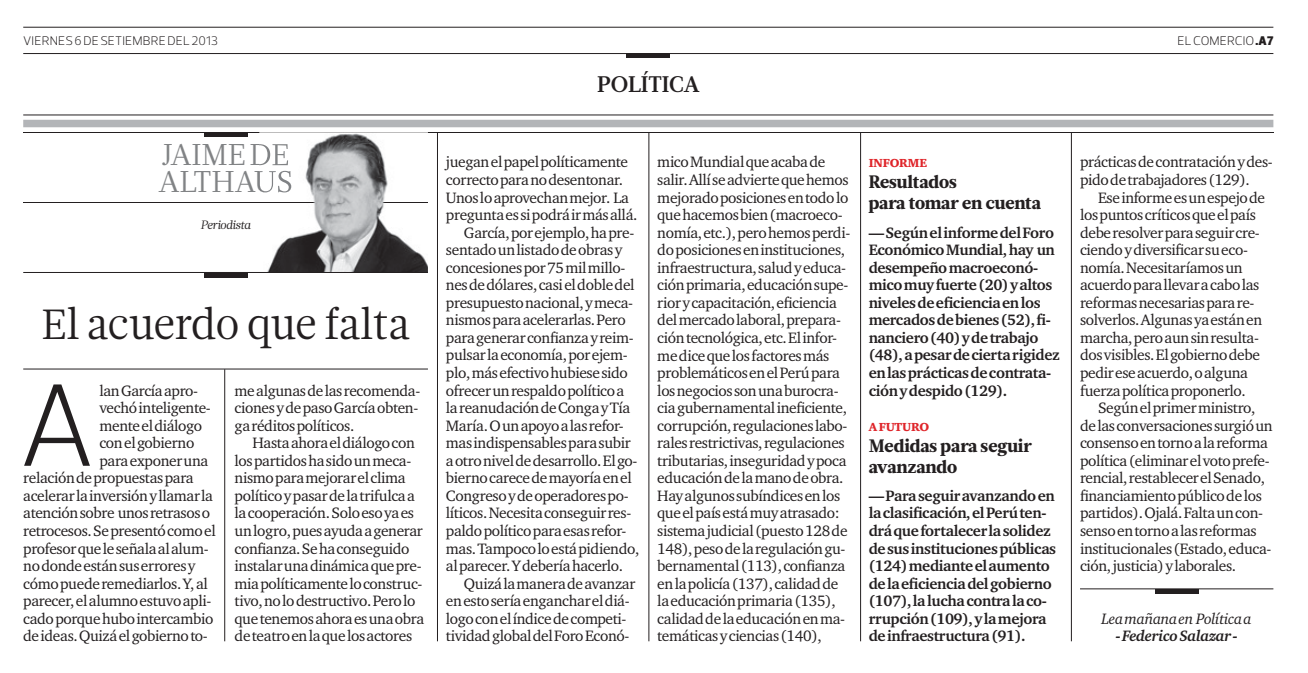
<style>
.page{position:relative;width:1308px;height:673px;background:#fff}
.page>*{position:absolute;margin:0;border:0;box-sizing:border-box;transform-origin:0 0}
.t1{font:300 118.65px "Prelo";color:#231f20}
.t2{font:42px "Glosa Headline";color:#231f20}
.t3{font:30px/27px "Glosa";letter-spacing:-.005em;color:#818385}
.t4{font:700 22.5px "Glosa";letter-spacing:-.005em;color:#231f20}
.t5{font:900 18px/21px "Glosa";color:#231f20}
.t6{font:15.45px/17.5px "Charter ITC Pro";letter-spacing:-.02em;color:#231f20}
.t7{font:700 15.45px/17.5px "Charter ITC Pro";letter-spacing:-.025em;color:#231f20}
.t8{font:italic 15.45px "Charter ITC Pro";letter-spacing:-.02em;color:#231f20}
.t9{font:italic 700 15.45px "Charter ITC Pro";letter-spacing:-.02em;color:#231f20}
.t10{font:300 12.75px "Prelo";letter-spacing:.015em;color:#231f20}
.t11{font:900 12px "Charter ITC Pro";letter-spacing:-.01em;color:#df252a}
.t12{font:italic 12px "Glosa";letter-spacing:-.015em;color:#231f20}
.s1{font-weight:900}
</style>
<div class="page">
<hr style="left:23px;top:27px;width:1250px;height:1px;background:#231f20">
<hr style="left:23px;top:53px;width:1250px;height:1px;background:#231f20">
<div style="left:626px;top:53px;width:44px;height:5px;background:#231f20"></div>
<hr style="left:23px;top:115px;width:1250px;height:1px;background:#231f20">
<hr style="left:23px;top:132px;width:1250px;height:1px;background:#231f20">
<div style="left:23px;top:120px;width:1250px;height:7px;background:#b3b5b8"></div>
<hr style="left:23px;top:202px;width:405px;height:1px;background:#231f20">
<img style="left:259px;top:132px;width:169px;height:140px">
<img style="left:259px;top:202px;width:169px;height:1px">
<img style="left:288px;top:144px;width:1px;height:21px">
<img style="left:259px;top:144px;width:29px;height:21px">
<img style="left:291px;top:171px;width:2px;height:21px">
<img style="left:259px;top:171px;width:32px;height:21px">
<div style="left:204px;top:132px;width:44px;height:5px;background:#231f20"></div>
<hr style="left:204px;top:273px;width:44px;height:4px;background:#231f20">
<hr style="left:23px;top:272px;width:405px;height:1px;background:#231f20">
<hr style="left:23px;top:369px;width:405px;height:1px;background:#231f20">
<hr style="left:224px;top:369px;width:1px;height:272px;background:#231f20">
<hr style="left:437px;top:132px;width:1px;height:509px;background:#231f20">
<hr style="left:649px;top:132px;width:1px;height:509px;background:#231f20">
<hr style="left:860px;top:132px;width:1px;height:509px;background:#231f20">
<hr style="left:1071px;top:132px;width:1px;height:509px;background:#231f20">
<hr style="left:1080px;top:589px;width:193px;height:1px;background:#231f20">
<hr style="left:1155px;top:589px;width:44px;height:4px;background:#231f20">
<p class="t10" style="left:23px;top:33px;width:196px">VIERNES 6 DE SETIEMBRE DEL 2013</p>
<h3 class="t3" style="left:159px;top:141px;width:136px">JAIME DE<br>ALTHAUS</h3>
<p class="t12" style="left:201px;top:218px;width:51px">Periodista</p>
<h2 class="t2" style="left:41px;top:300px;width:370px">El acuerdo que falta</h2>
<h1 class="t1" style="left:18px;top:355px;width:79px">A</h1>
<p class="t6" style="left:99px;top:383px;width:100px">lan García apro-</p>
<p class="t6" style="left:99px;top:400px;width:113px">vechó inteligente-</p>
<p class="t6" style="left:99px;top:418px;width:104px">mente el diálogo</p>
<p class="t6" style="left:99px;top:436px;width:96px">con el gobierno</p>
<p class="t6" style="left:99px;top:453px;width:110px">para exponer una</p>
<p class="t6" style="left:23px;top:471px;width:172px">relación de propuestas para</p>
<p class="t6" style="left:23px;top:488px;width:191px">acelerar la inversión y llamar la</p>
<p class="t6" style="left:23px;top:506px;width:188px">atención sobre unos retrasos o</p>
<p class="t6" style="left:23px;top:523px;width:194px">retrocesos. Se presentó como el</p>
<p class="t6" style="left:23px;top:541px;width:187px">profesor que le señala al alum-</p>
<p class="t6" style="left:23px;top:558px;width:174px">no donde están sus errores y</p>
<p class="t6" style="left:23px;top:576px;width:186px">cómo puede remediarlos. Y, al</p>
<p class="t6" style="left:23px;top:593px;width:190px">parecer, el alumno estuvo apli-</p>
<p class="t6" style="left:23px;top:611px;width:192px">cado porque hubo intercambio</p>
<p class="t6" style="left:23px;top:629px;width:186px">de ideas. Quizá el gobierno to-</p>
<p class="t6" style="left:235px;top:383px;width:187px">me algunas de las recomenda&shy;ciones y de paso García obten&shy;ga réditos políticos.</p>
<p class="t6" style="left:235px;top:436px;width:191px;text-indent:18px">Hasta ahora el diálogo con los partidos ha sido un meca&shy;nismo para mejorar el clima político y pasar de la trifulca a la cooperación. Solo eso ya es un logro, pues ayuda a generar confianza. Se ha conseguido instalar una dinámica que pre&shy;mia políticamente lo construc&shy;tivo, no lo destructivo. Pero lo que tenemos ahora es una obra de teatro en la que los actores</p>
<h3 class="t4" style="left:597px;top:72px;width:104px">POLÍTICA</h3>
<p class="t6" style="left:446px;top:155px;width:184px">juegan el papel políticamente</p>
<p class="t6" style="left:446px;top:172px;width:179px">correcto para no desentonar.</p>
<p class="t6" style="left:446px;top:190px;width:184px">Unos lo aprovechan mejor. La</p>
<p class="t6" style="left:446px;top:207px;width:193px">pregunta es si podrá ir más allá.</p>
<p class="t6" style="left:464px;top:225px;width:172px">García, por ejemplo, ha pre-</p>
<p class="t6" style="left:446px;top:242px;width:178px">sentado un listado de obras y</p>
<p class="t6" style="left:446px;top:260px;width:181px">concesiones por 75 mil millo-</p>
<p class="t6" style="left:446px;top:278px;width:190px">nes de dólares, casi el doble del</p>
<p class="t6" style="left:446px;top:295px;width:189px">presupuesto nacional, y meca-</p>
<p class="t6" style="left:446px;top:313px;width:181px">nismos para acelerarlas. Pero</p>
<p class="t6" style="left:446px;top:330px;width:189px">para generar confianza y reim-</p>
<p class="t6" style="left:446px;top:348px;width:183px">pulsar la economía, por ejem-</p>
<p class="t6" style="left:446px;top:365px;width:184px">plo, más efectivo hubiese sido</p>
<p class="t6" style="left:446px;top:383px;width:180px">ofrecer un respaldo político a</p>
<p class="t6" style="left:446px;top:400px;width:186px">la reanudación de Conga y Tía</p>
<p class="t6" style="left:446px;top:418px;width:179px">María. O un apoyo a las refor-</p>
<p class="t6" style="left:446px;top:436px;width:186px">mas indispensables para subir</p>
<p class="t6" style="left:446px;top:453px;width:193px">a otro nivel de desarrollo. El go-</p>
<p class="t6" style="left:446px;top:471px;width:187px">bierno carece de mayoría en el</p>
<p class="t6" style="left:446px;top:488px;width:184px">Congreso y de operadores po-</p>
<p class="t6" style="left:446px;top:506px;width:187px">líticos. Necesita conseguir res-</p>
<p class="t6" style="left:446px;top:523px;width:182px">paldo político para esas refor-</p>
<p class="t6" style="left:446px;top:541px;width:195px">mas. Tampoco lo está pidiendo,</p>
<p class="t6" style="left:446px;top:558px;width:179px">al parecer. Y debería hacerlo.</p>
<p class="t6" style="left:464px;top:576px;width:173px">Quizá la manera de avanzar</p>
<p class="t6" style="left:446px;top:593px;width:185px">en esto sería enganchar el diá-</p>
<p class="t6" style="left:446px;top:611px;width:182px">logo con el índice de competi-</p>
<p class="t6" style="left:446px;top:629px;width:185px">tividad global del Foro Econó-</p>
<p class="t6" style="left:657px;top:155px;width:194px">mico Mundial que acaba de salir. Allí se advierte que hemos mejorado posiciones en todo lo que hacemos bien (macroeco&shy;nomía, etc.), pero hemos perdi&shy;do posiciones en instituciones, infraestructura, salud y educa&shy;ción primaria, educación supe&shy;rior y capacitación, eficiencia del mercado laboral, prepara&shy;ción tecnológica, etc. El infor&shy;me dice que los factores más problemáticos en el Perú para los negocios son una burocra&shy;cia gubernamental ineficiente, corrupción, regulaciones labo&shy;rales restrictivas, regulaciones tributarias, inseguridad y poca educación de la mano de obra.<br>Hay algunos subíndices en los que el país está muy atrasado: sistema judicial (puesto 128 de<br>148), peso de la regulación gu&shy;bernamental (113), confianza en la policía (137), calidad de la educación primaria (135), calidad de la educación en ma&shy;temáticas y ciencias (140),</p>
<p class="t11" style="left:869px;top:156px;width:60px">INFORME</p>
<p class="t5" style="left:869px;top:173px;width:174px">Resultados<br>para tomar en cuenta</p>
<p class="t7" style="left:869px;top:225px;width:193px">— Según el informe del Foro<br>Económico Mundial, hay un desempeño macroeconó&shy;mico muy fuerte (20) y altos niveles de eficiencia en los mercados de bienes (52), fi&shy;nanciero (40) y de trabajo (48), a pesar de cierta rigidez en las prácticas de contrata&shy;ción y despido (129).</p>
<p class="t11" style="left:869px;top:419px;width:62px">A FUTURO</p>
<p class="t5" style="left:869px;top:436px;width:165px">Medidas para seguir avanzando</p>
<p class="t7" style="left:869px;top:488px;width:189px">— Para seguir avanzando en la clasificación, el Perú ten&shy;drá que fortalecer la solidez de sus instituciones públicas (124) mediante el aumento de la eficiencia del gobierno (107), la lucha contra la co&shy;rrupción (109), y la mejora de infraestructura (91).</p>
<p class="t10" style="left:1177px;top:33px;width:97px">EL COMERCIO <span class="s1">.A7</span></p>
<p class="t6" style="left:1080px;top:155px;width:194px">prácticas de contratación y des&shy;pido de trabajadores (129).</p>
<p class="t6" style="left:1080px;top:190px;width:187px;text-indent:18px">Ese informe es un espejo de los puntos críticos que el país debe resolver para seguir cre&shy;ciendo y diversificar su eco&shy;nomía. Necesitaríamos un acuerdo para llevar a cabo las reformas necesarias para re&shy;solverlos. Algunas ya están en marcha, pero aun sin resulta&shy;dos visibles. El gobierno debe pedir ese acuerdo, o alguna fuerza política proponerlo.</p>
<p class="t6" style="left:1080px;top:400px;width:194px;text-indent:18px">Según el primer ministro, de las conversaciones surgió un consenso en torno a la reforma política (eliminar el voto prefe&shy;rencial, restablecer el Senado, financiamiento público de los partidos). Ojalá. Falta un con&shy;senso en torno a las reformas institucionales (Estado, educa&shy;ción, justicia) y laborales.</p>
<p class="t8" style="left:1102px;top:609px;width:152px">Lea mañana en Política a</p>
<p class="t9" style="left:1116px;top:627px;width:124px">- Federico Salazar -</p>
</div>
